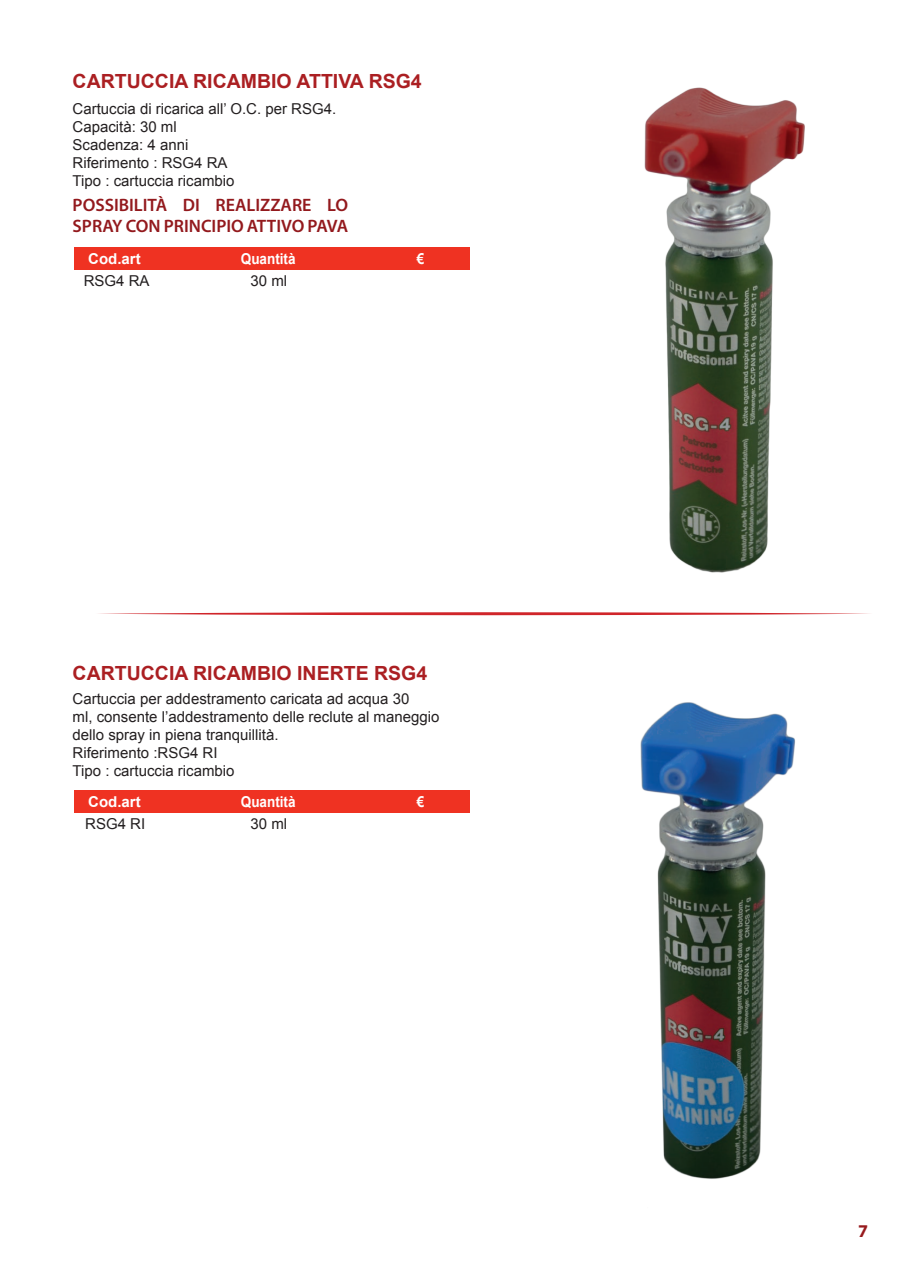
<style>
.page{position:relative;width:910px;height:1280px;background:#fff}
.page>*{position:absolute;margin:0;border:0;box-sizing:border-box;transform-origin:0 0}
.t1{font:700 19.5px "Arial";color:#ab1f22}
.t2{font:600 18px/21.6px "Myriad Pro";color:#93191d}
.t3{font:700 18px "Myriad Pro";color:#971a1d}
.t4{font:15px/18px "Arial";color:#231f20}
.t5{font:700 15px "Arial";color:#fff;scale:.9 1}
.t6{font:700 15px "Arial";color:#fff}
</style>
<div class="page">
<svg style="left:99px;top:612px;width:771px;height:3px"></svg>
<div style="left:74px;top:247px;width:395px;height:23px;background:#ef3222"></div>
<div style="left:74px;top:790px;width:395px;height:22px;background:#ef3222"></div>
<img style="left:644px;top:87px;width:161px;height:486px">
<img style="left:640px;top:702px;width:155px;height:477px">
<h1 class="t1" style="left:73px;top:68px;width:351px">CARTUCCIA RICAMBIO ATTIVA RSG4</h1>
<p class="t4" style="left:73px;top:100px;width:265px">Cartuccia di ricarica all’ O.C. per RSG4.<br>Capacità: 30 ml<br>Scadenza: 4 anni<br>Riferimento : RSG4 RA<br>Tipo : cartuccia ricambio</p>
<p class="t2" style="left:73px;top:194px;width:277px">POSSIBILITÀ DI REALIZZARE LO<br>SPRAY CON PRINCIPIO ATTIVO PAVA</p>
<p class="t6" style="left:88px;top:248px;width:54px">Cod.art</p>
<p class="t5" style="left:241px;top:248px;width:62px">Quantità</p>
<p class="t4" style="left:251px;top:272px;width:38px">30 ml</p>
<p class="t4" style="left:84px;top:272px;width:67px">RSG4 RA</p>
<p class="t5" style="left:417px;top:248px;width:10px">€</p>
<h1 class="t1" style="left:73px;top:659px;width:356px">CARTUCCIA RICAMBIO INERTE RSG4</h1>
<p class="t4" style="left:73px;top:689px;width:368px">Cartuccia per addestramento caricata ad acqua 30<br>ml, consente l’addestramento delle reclute al maneggio dello spray in piena tranquillità.<br>Riferimento :RSG4 RI<br>Tipo : cartuccia ricambio</p>
<p class="t6" style="left:88px;top:791px;width:54px">Cod.art</p>
<p class="t5" style="left:241px;top:791px;width:62px">Quantità</p>
<p class="t4" style="left:251px;top:815px;width:38px">30 ml</p>
<p class="t4" style="left:85px;top:815px;width:62px">RSG4 RI</p>
<p class="t5" style="left:417px;top:791px;width:10px">€</p>
<p class="t3" style="left:858px;top:1219px;width:11px">7</p>
</div>
